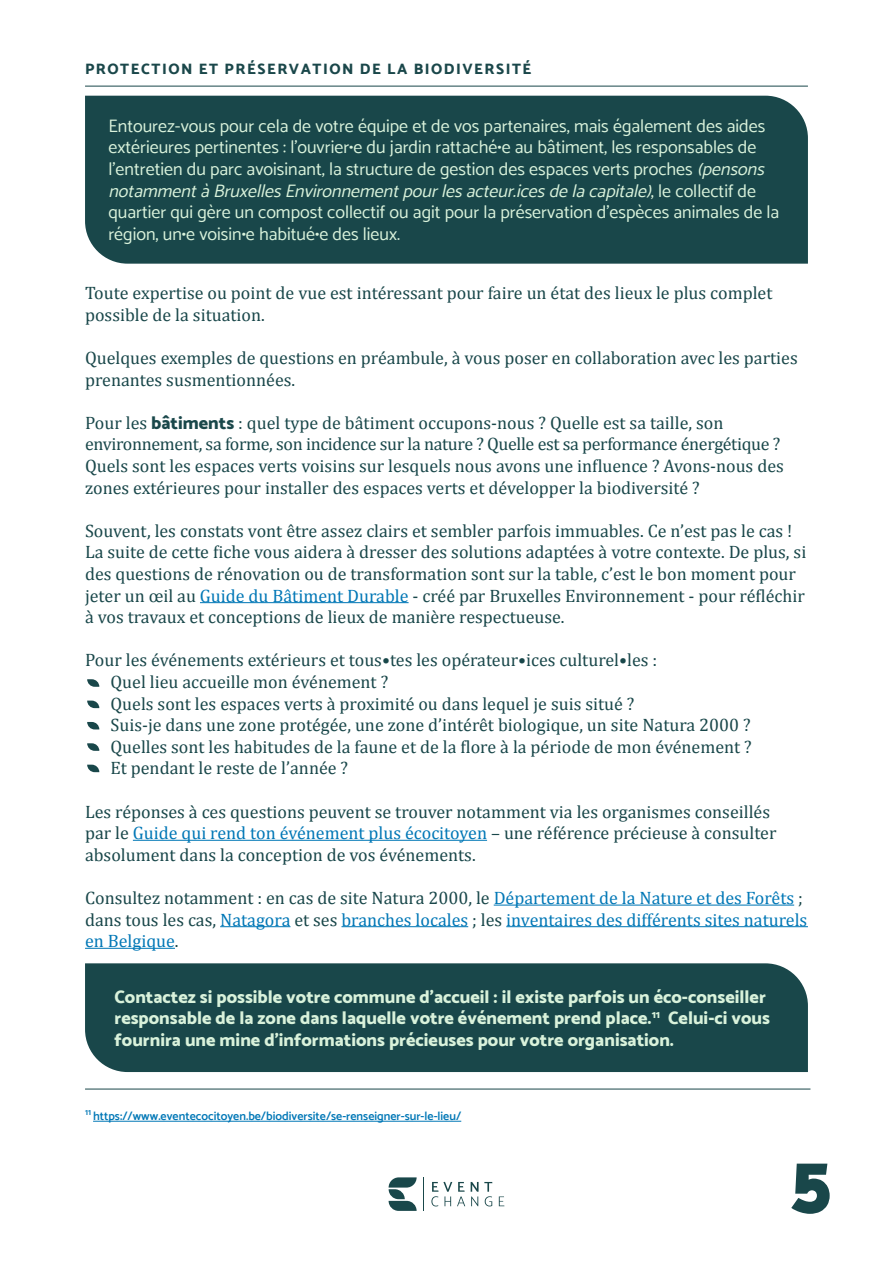
<style>
.page{position:relative;width:893px;height:1263px;background:#fff}
.page>*{position:absolute;margin:0;border:0;box-sizing:border-box;transform-origin:0 0}
.t1{font:900 77.85px "Catamaran";color:#19474a}
.t2{font:18px/21.6px "Cambria";color:#19474a}
.t3{font:18px/21.6px "Catamaran";color:#d9f2db}
.t4{font:800 18px/21.6px "Catamaran";color:#d9f2db}
.t5{font:18px/21.6px "Cambria";color:#0077b6}
.t6{font:800 15px "Catamaran";letter-spacing:.1em;color:#1a474a}
.t7{font:600 12px "Catamaran";color:#0077b6}
.s1{font-style:italic}
.s2{font-family:"Catamaran";font-weight:800}
.s3{color:#0077b6}
.s4{color:#19474a}
</style>
<div class="page">
<svg style="left:389px;top:1177px;width:28px;height:34px"></svg>
<svg style="left:431px;top:1182px;width:34px;height:24px"></svg>
<svg style="left:471px;top:1182px;width:21px;height:24px"></svg>
<svg style="left:499px;top:1196px;width:5px;height:10px"></svg>
<hr style="left:423px;top:1177px;width:1px;height:34px;background:#19474a">
<hr style="left:85px;top:86px;width:723px;height:1px;background:#19474a">
<div style="left:85px;top:96px;width:723px;height:168px;background:#19474a"></div>
<svg style="left:87px;top:679px;width:12px;height:8px"></svg>
<svg style="left:87px;top:722px;width:12px;height:7px"></svg>
<svg style="left:87px;top:765px;width:12px;height:7px"></svg>
<svg style="left:87px;top:701px;width:12px;height:7px"></svg>
<svg style="left:87px;top:743px;width:12px;height:8px"></svg>
<hr style="left:85px;top:1089px;width:725px;height:1px;background:#19474a">
<hr style="left:93px;top:1121px;width:368px;height:1px;background:#0077b6">
<hr style="left:200px;top:602px;width:209px;height:1px;background:#0077b6">
<hr style="left:133px;top:840px;width:354px;height:1px;background:#0077b6">
<hr style="left:494px;top:904px;width:300px;height:1px;background:#0077b6">
<hr style="left:220px;top:926px;width:70px;height:1px;background:#0077b6">
<hr style="left:341px;top:926px;width:127px;height:1px;background:#0077b6">
<hr style="left:506px;top:926px;width:302px;height:1px;background:#0077b6">
<hr style="left:85px;top:948px;width:90px;height:1px;background:#0077b6">
<div style="left:85px;top:963px;width:723px;height:109px;background:#19474a"></div>
<p class="t6" style="left:85px;top:60px;width:448px">PROTECTION ET PRÉSERVATION DE LA BIODIVERSITÉ</p>
<p class="t3" style="left:108px;top:115px;width:672px">Entourez-vous pour cela de votre équipe et de vos partenaires, mais également des aides extérieures pertinentes : l’ouvrier•e du jardin rattaché•e au bâtiment, les responsables de l’entretien du parc avoisinant, la structure de gestion des espaces verts proches <span class="s1">(pensons notammentàBruxellesEnvironnementpourlesacteur.icesdelacapitale)</span>, l e c o l l e c t i f d e quartier qui gère un compost collectif ou agit pour la préservation d’espèces animales de la région, un•e voisin•e habitué•e des lieux.</p>
<p class="t2" style="left:85px;top:282px;width:689px">Toute expertise ou point de vue est intéressant pour faire un état des lieux le plus complet possible de la situation.</p>
<p class="t2" style="left:85px;top:347px;width:714px">Quelques exemples de questions en préambule, à vous poser en collaboration avec les parties prenantes susmentionnées.</p>
<p class="t2" style="left:85px;top:412px;width:700px">Pour les <span class="s2">bâtiments</span> : quel type de bâtiment occupons-nous ? Quelle est sa taille, son environnement, sa forme, son incidence sur la nature ? Quelle est sa performance énergétique ?<br>Quels sont les espaces verts voisins sur lesquels nous avons une influence ? Avons-nous des zones extérieures pour installer des espaces verts et développer la biodiversité ?</p>
<p class="t2" style="left:85px;top:520px;width:723px">Souvent, les constats vont être assez clairs et sembler parfois immuables. Ce n’est pas le cas !<br>La suite de cette fiche vous aidera à dresser des solutions adaptées à votre contexte. De plus, si des questions de rénovation ou de transformation sont sur la table, c’est le bon moment pour jeter un œil au <span class="s3">Guide du Bâtiment Durable</span> - créé par Bruxelles Environnement - pour réfléchir à vos travaux et conceptions de lieux de manière respectueuse.</p>
<p class="t2" style="left:111px;top:649px;width:643px;text-indent:-26px">Pour les événements extérieurs et tous•tes les opérateur•ices culturel•les :<br>Quel lieu accueille mon événement ?<br>Quels sont les espaces verts à proximité ou dans lequel je suis situé ?<br>Suis-je dans une zone protégée, une zone d’intérêt biologique, un site Natura 2000 ?<br>Quelles sont les habitudes de la faune et de la flore à la période de mon événement ?<br>Et pendant le reste de l’année ?</p>
<p class="t2" style="left:85px;top:801px;width:693px">Les réponses à ces questions peuvent se trouver notamment via les organismes conseillés par le <span class="s3">Guide qui rend ton événement plus écocitoyen</span> – une référence précieuse à consulter absolument dans la conception de vos événements.</p>
<p class="t5" style="left:85px;top:887px;width:724px"><span class="s4">Consultez notamment : en cas de site Natura 2000, le</span> Département de la Nature et des Forêts <span class="s4">; dans tous les cas,</span> Natagora <span class="s4">et ses</span> branches locales <span class="s4">; les</span> inventaires des différents sites naturels en Belgique<span class="s4">.</span></p>
<p class="t4" style="left:114px;top:986px;width:657px">Contactez si possible votre commune d’accueil : il existe parfois un éco-conseiller responsable de la zone dans laquelle votre événement prend place.<sup>11</sup> Celui-ci vous fournira une mine d’informations précieuses pour votre organisation.</p>
<p class="t7" style="left:85px;top:1109px;width:378px"><sup>11</sup> https://www.eventecocitoyen.be/biodiversite/se-renseigner-sur-le-lieu/</p>
<h1 class="t1" style="left:790px;top:1135px;width:43px">5</h1>
</div>
